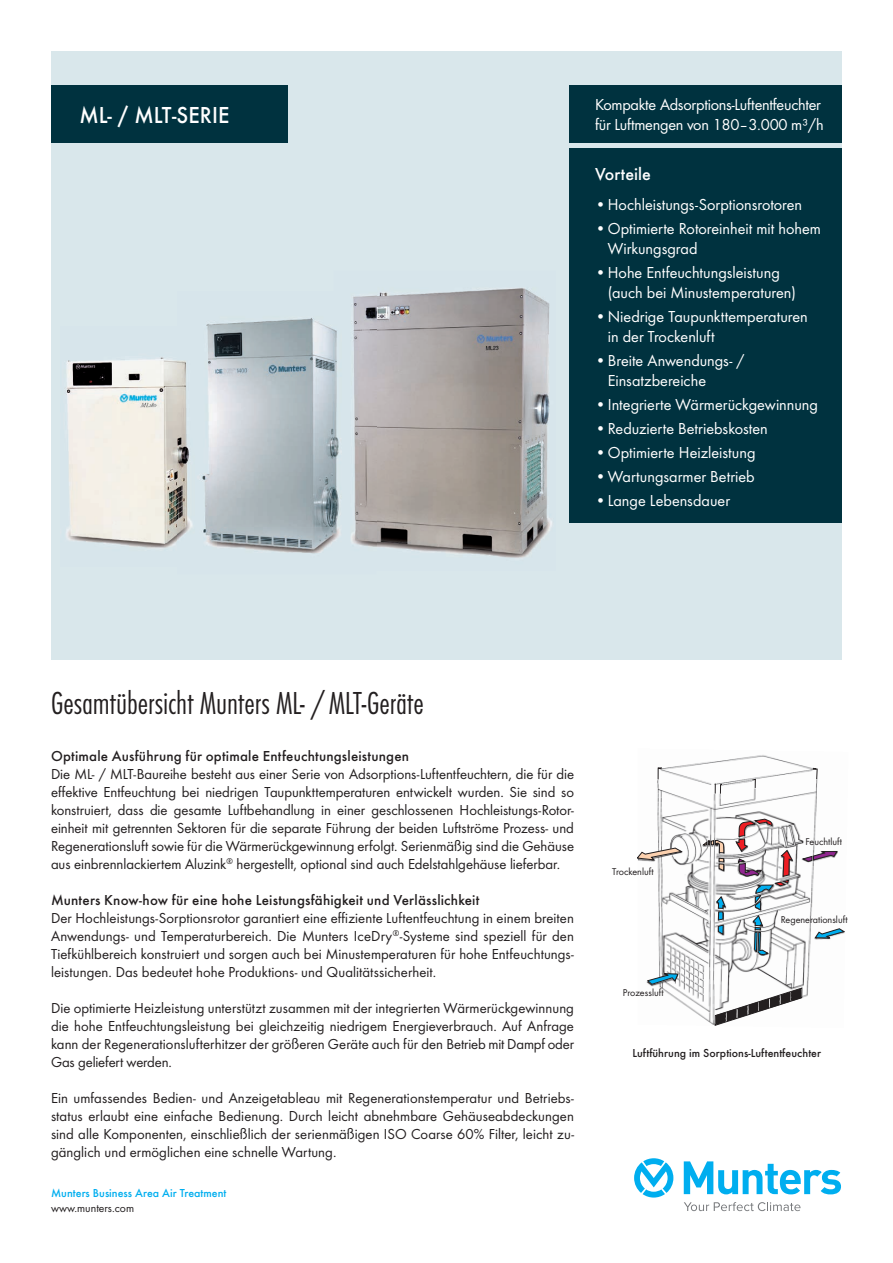
<style>
.page{position:relative;width:893px;height:1263px;background:#fff}
.page>*{position:absolute;margin:0;border:0;box-sizing:border-box;transform-origin:0 0}
.t1{font:300 33px "Futura Con";letter-spacing:-.005em;color:#231f20}
.t2{font:500 24px "Futura";letter-spacing:.005em;color:#fff;scale:.95 1}
.t3{font:500 18px "Futura";letter-spacing:.005em;color:#fff}
.t4{font:16.5px/19.8px "Futura Boo";color:#fff}
.t5{font:15px/18px "Futura Boo";color:#231f20;text-align:justify}
.t6{font:500 15px "Futura";letter-spacing:.01em;color:#231f20}
.t7{font:500 12px "Futura";color:#231f20}
.t8{font:500 12px "Futura";color:#00aeef}
.t9{font:12px "Futura Boo";color:#231f20}
.t10{font:10.35px "Futura Boo";color:#231f20}
</style>
<div class="page">
<div style="left:51px;top:51px;width:791px;height:608px;background:#d9e7eb"></div>
<img style="left:376px;top:288px;width:174px;height:183px">
<img style="left:376px;top:471px;width:176px;height:87px">
<img style="left:66px;top:357px;width:111px;height:191px">
<img style="left:177px;top:318px;width:157px;height:209px">
<img style="left:177px;top:527px;width:157px;height:27px">
<img style="left:334px;top:295px;width:42px;height:252px">
<img style="left:646px;top:755px;width:184px;height:271px">
<svg style="left:657px;top:765px;width:161px;height:31px"></svg>
<svg style="left:715px;top:986px;width:87px;height:40px"></svg>
<svg style="left:802px;top:851px;width:36px;height:11px"></svg>
<svg style="left:716px;top:896px;width:10px;height:39px"></svg>
<svg style="left:702px;top:840px;width:23px;height:31px"></svg>
<svg style="left:735px;top:818px;width:58px;height:137px"></svg>
<svg style="left:647px;top:973px;width:32px;height:12px"></svg>
<svg style="left:815px;top:928px;width:30px;height:11px"></svg>
<svg style="left:638px;top:847px;width:45px;height:14px"></svg>
<div style="left:570px;top:85px;width:272px;height:57px;background:#00323f"></div>
<div style="left:570px;top:149px;width:272px;height:374px;background:#00323f"></div>
<div style="left:51px;top:85px;width:236px;height:57px;background:#00323f"></div>
<svg style="left:684px;top:1161px;width:157px;height:33px"></svg>
<svg style="left:634px;top:1158px;width:39px;height:39px"></svg>
<svg style="left:684px;top:1202px;width:116px;height:9px"></svg>
<h2 class="t2" style="left:79px;top:101px;width:160px">ML- / MLT-SERIE</h2>
<p class="t4" style="left:595px;top:95px;width:227px">Kompakte Adsorptions-Luftentfeuchter</p>
<p class="t4" style="left:595px;top:114px;width:230px">für Luftmengen von 180–3.000 m³/h</p>
<p class="t3" style="left:595px;top:163px;width:58px">Vorteile</p>
<p class="t4" style="left:595px;top:195px;width:209px">• Hochleistungs-Sorptionsrotoren</p>
<p class="t4" style="left:608px;top:219px;width:215px;text-indent:-13px">• Optimierte Rotoreinheit mit hohem<br>Wirkungsgrad</p>
<p class="t4" style="left:608px;top:262px;width:190px;text-indent:-13px">• Hohe Entfeuchtungsleistung (auch bei Minustemperaturen)</p>
<p class="t4" style="left:608px;top:306px;width:201px;text-indent:-13px">• Niedrige Taupunkttemperaturen in der Trockenluft</p>
<p class="t4" style="left:608px;top:350px;width:138px;text-indent:-13px">• Breite Anwendungs- /<br>Einsatzbereiche</p>
<p class="t4" style="left:595px;top:394px;width:224px">• Integrierte Wärmerückgewinnung</p>
<p class="t4" style="left:595px;top:418px;width:174px">• Reduzierte Betriebskosten</p>
<p class="t4" style="left:595px;top:442px;width:162px">• Optimierte Heizleistung</p>
<p class="t4" style="left:595px;top:466px;width:161px">• Wartungsarmer Betrieb</p>
<p class="t4" style="left:595px;top:490px;width:137px">• Lange Lebensdauer</p>
<h1 class="t1" style="left:51px;top:684px;width:374px">Gesamtübersicht Munters ML- / MLT-Geräte</h1>
<p class="t6" style="left:51px;top:747px;width:360px">Optimale Ausführung für optimale Entfeuchtungsleistungen</p>
<p class="t5" style="left:51px;top:765px;width:524px">Die ML- / MLT-Baureihe besteht aus einer Serie von Adsorptions-Luftentfeuchtern, die für die effektive Entfeuchtung bei niedrigen Taupunkttemperaturen entwickelt wurden. Sie sind so konstruiert, dass die gesamte Luftbehandlung in einer geschlossenen Hochleistungs-Rotor&shy;einheit mit getrennten Sektoren für die separate Führung der beiden Luftströme Prozess- und Regenerationsluft sowie für die Wärmerückgewinnung erfolgt. Serienmäßig sind die Gehäuse aus einbrennlackiertem Aluzink<sup>®</sup> hergestellt, optional sind auch Edelstahlgehäuse lieferbar.</p>
<p class="t6" style="left:51px;top:891px;width:430px">Munters Know-how für eine hohe Leistungsfähigkeit und Verlässlichkeit</p>
<p class="t5" style="left:51px;top:909px;width:524px">Der Hochleistungs-Sorptionsrotor garantiert eine effiziente Luftentfeuchtung in einem breiten Anwendungs- und Temperaturbereich. Die Munters IceDry<sup>®</sup>-Systeme sind speziell für den Tiefkühlbereich konstruiert und sorgen auch bei Minustemperaturen für hohe Entfeuchtungs&shy;leistungen. Das bedeutet hohe Produktions- und Qualitätssicherheit.</p>
<p class="t5" style="left:51px;top:999px;width:524px">Die optimierte Heizleistung unterstützt zusammen mit der integrierten Wärmerückgewinnung die hohe Entfeuchtungsleistung bei gleichzeitig niedrigem Energieverbrauch. Auf Anfrage kann der Regenerationslufterhitzer der größeren Geräte auch für den Betrieb mit Dampf oder Gas geliefert werden.</p>
<p class="t5" style="left:51px;top:1089px;width:524px">Ein umfassendes Bedien- und Anzeigetableau mit Regenerationstemperatur und Betriebs&shy;status erlaubt eine einfache Bedienung. Durch leicht abnehmbare Gehäuseabdeckungen sind alle Komponenten, einschließlich der serienmäßigen ISO Coarse 60% Filter, leicht zu&shy;gänglich und ermöglichen eine schnelle Wartung.</p>
<p class="t8" style="left:51px;top:1186px;width:177px">Munters Business Area Air Treatment</p>
<p class="t9" style="left:51px;top:1200px;width:85px">www.munters.com</p>
<p class="t10" style="left:612px;top:866px;width:43px">Trockenluft</p>
<p class="t10" style="left:623px;top:986px;width:42px">Prozessluft</p>
<p class="t10" style="left:805px;top:835px;width:38px">Feuchtluft</p>
<p class="t10" style="left:781px;top:913px;width:68px">Regenerationsluft</p>
<p class="t7" style="left:632px;top:1045px;width:190px">Luftführung im Sorptions-Luftentfeuchter</p>
</div>
